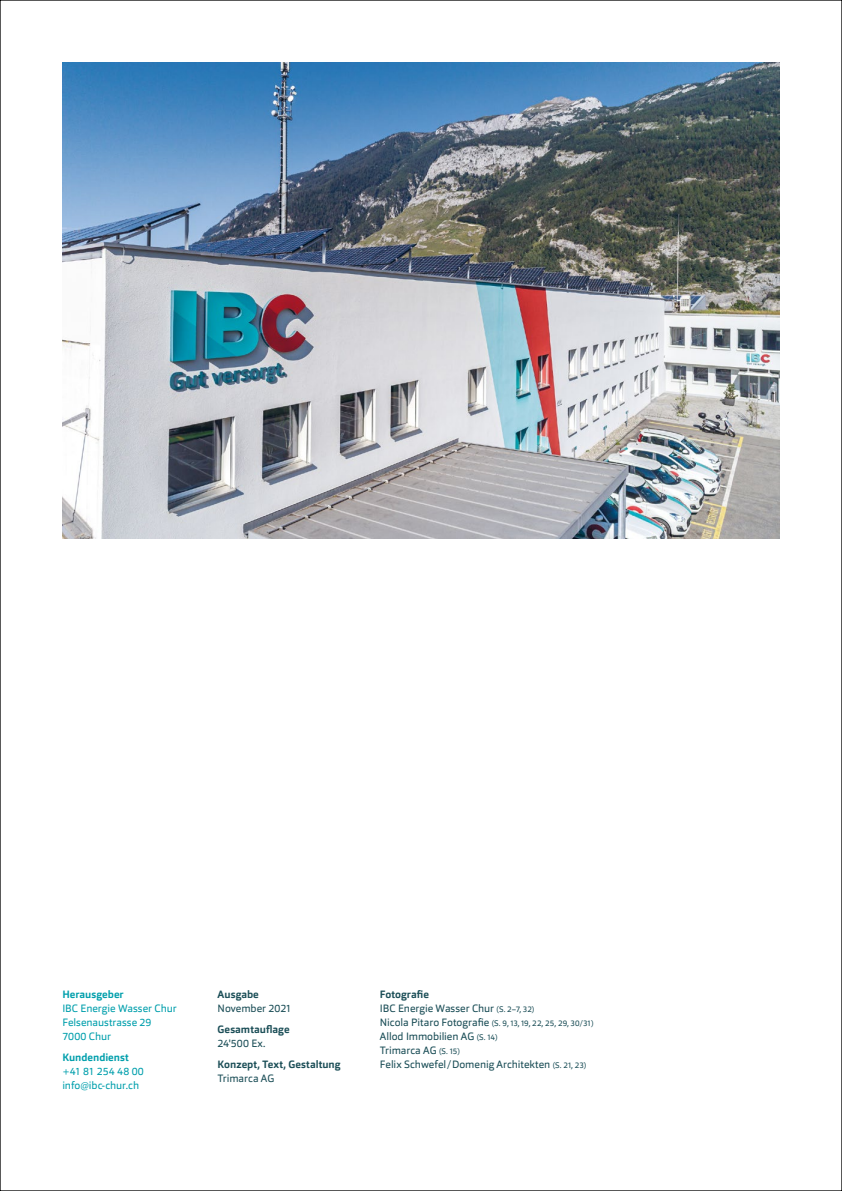
<style>
.page{position:relative;width:842px;height:1191px;background:#fff}
.page>*{position:absolute;margin:0;border:0;box-sizing:border-box;transform-origin:0 0}
.t1{font:10.5px/14px "Orgon";color:#1b4e57}
.t2{font:10.5px/14px "Orgon";color:#009fac}
.t3{font:700 10.5px "Orgon";letter-spacing:.005em;color:#1b4e57}
.t4{font:700 10.5px "Orgon";color:#009fac}
.t5{font:8px "Orgon";letter-spacing:.015em;color:#1b4e57}
.s1{font-weight:700}
.s2{font-size:8px}
.s3{font-size:10.5px}
</style>
<div class="page">
<img style="left:62px;top:62px;width:718px;height:476px">
<p class="t4" style="left:62px;top:987px;width:63px">Herausgeber</p>
<p class="t2" style="left:62px;top:1001px;width:116px">IBC Energie Wasser Chur<br>Felsenaustrasse 29<br>7000 Chur</p>
<p class="t4" style="left:62px;top:1050px;width:68px">Kundendienst</p>
<p class="t2" style="left:62px;top:1064px;width:83px">+41 81 254 48 00 info@ibc-chur.ch</p>
<p class="t3" style="left:218px;top:987px;width:43px">Ausgabe</p>
<p class="t1" style="left:218px;top:1001px;width:75px">November 2021</p>
<p class="t3" style="left:218px;top:1022px;width:74px">Gesamtauflage</p>
<p class="t1" style="left:218px;top:1036px;width:50px">24'500 Ex.</p>
<p class="t3" style="left:218px;top:1057px;width:124px">Konzept, Text, Gestaltung</p>
<p class="t1" style="left:218px;top:1071px;width:58px">Trimarca AG</p>
<p class="t1" style="left:380px;top:987px;width:156px"><span class="s1">Fotografie<br></span>IBC Energie Wasser Chur <span class="s2">(S. 2–7, 32)</span></p>
<p class="t5" style="left:380px;top:1018px;width:215px"><span class="s3">Nicola Pitaro Fotografie</span> (S. 9, 13, 19, 22, 25, 29, 30/31)</p>
<p class="t1" style="left:380px;top:1029px;width:208px">Allod Immobilien AG <span class="s2">(S. 14)<br></span>Trimarca AG <span class="s2">(S. 15)<br></span>Felix Schwefel/Domenig Architekten <span class="s2">(S. 21, 23)</span></p>
</div>
